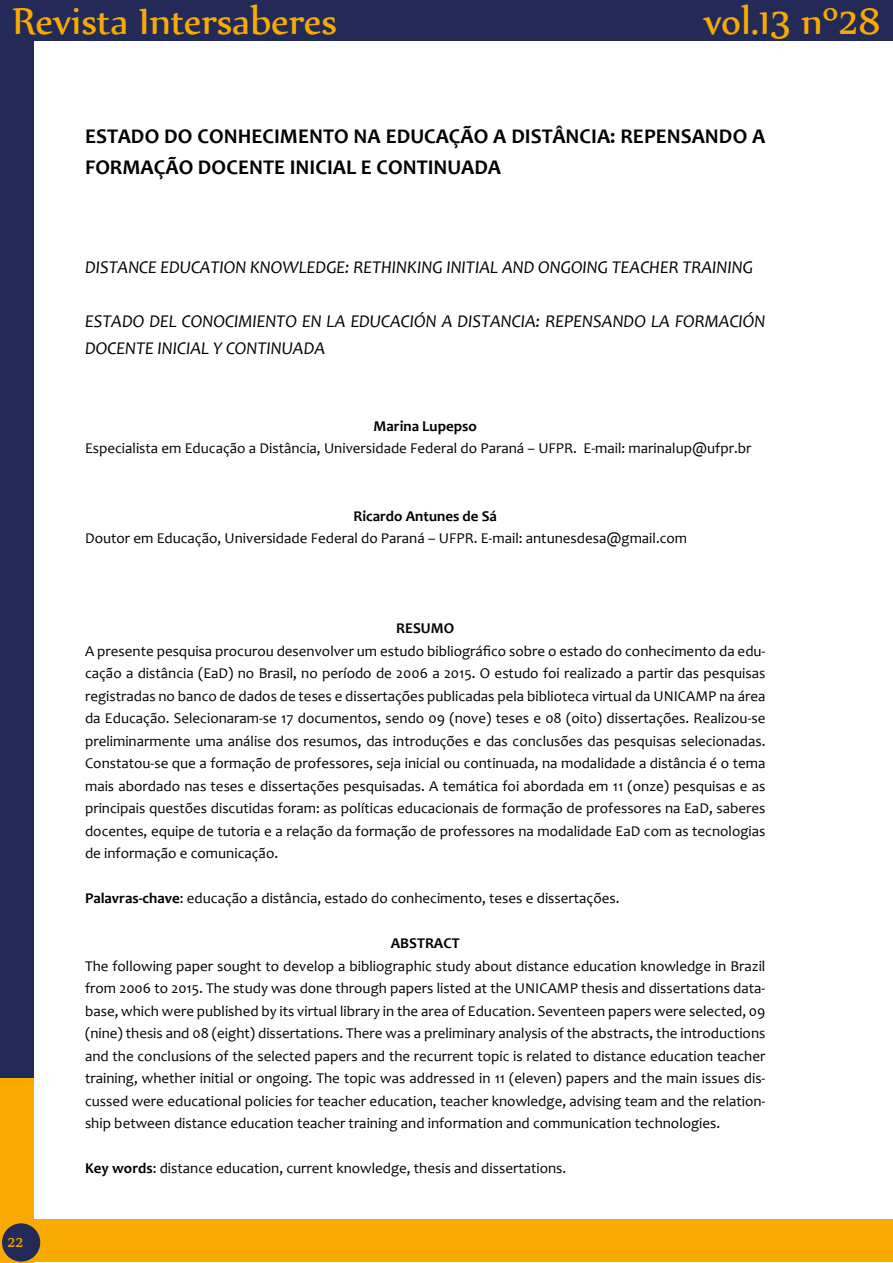
<style>
.page{position:relative;width:893px;height:1263px;background:#fff}
.page>*{position:absolute;margin:0;border:0;box-sizing:border-box;transform-origin:0 0}
.t1{font:45px "Nyala";color:#f8aa00}
.t2{font:700 21px/31.5px "Candara";color:#000}
.t3{font:italic 18px/27px "Candara";color:#000}
.t4{font:18px "Nyala";color:#f8aa00}
.t5{font:15px/22.5px "Candara";color:#000;text-align:justify}
.t6{font:700 15px "Candara";color:#000}
.s1{font-weight:700}
</style>
<div class="page">
<div style="left:0;top:0;width:33px;height:1081px;background:#232a57"></div>
<div style="left:0;top:0;width:893px;height:41px;background:#232a57"></div>
<div style="left:0;top:1078px;width:33px;height:185px;background:#f8aa00"></div>
<div style="left:21px;top:1219px;width:872px;height:43px;background:#f8aa00"></div>
<div style="left:2px;top:1223px;width:38px;height:38px;background:#232a57;border-radius:50%"></div>
<h1 class="t1" style="left:13px;top:-6px;width:326px">Revista Intersaberes</h1>
<h1 class="t1" style="left:704px;top:-6px;width:178px">vol.13 nº28</h1>
<h2 class="t2" style="left:85px;top:120px;width:682px">ESTADO DO CONHECIMENTO NA EDUCAÇÃO A DISTÂNCIA: REPENSANDO A<br>FORMAÇÃO DOCENTE INICIAL E CONTINUADA</h2>
<p class="t3" style="left:85px;top:254px;width:669px">DISTANCE EDUCATION KNOWLEDGE: RETHINKING INITIAL AND ONGOING TEACHER TRAINING</p>
<p class="t3" style="left:85px;top:308px;width:682px">ESTADO DEL CONOCIMIENTO EN LA EDUCACIÓN A DISTANCIA: REPENSANDO LA FORMACIÓN<br>DOCENTE INICIAL Y CONTINUADA</p>
<p class="t6" style="left:374px;top:416px;width:105px">Marina Lupepso</p>
<p class="t5" style="left:85px;top:437px;width:668px">Especialista em Educação a Distância, Universidade Federal do Paraná – UFPR. E-mail: marinalup@ufpr.br</p>
<p class="t6" style="left:353px;top:506px;width:145px">Ricardo Antunes de Sá</p>
<p class="t5" style="left:85px;top:527px;width:604px">Doutor em Educação, Universidade Federal do Paraná – UFPR. E-mail: antunesdesa@gmail.com</p>
<p class="t4" style="left:8px;top:1231px;width:17px">22</p>
<p class="t6" style="left:396px;top:619px;width:59px">RESUMO</p>
<p class="t5" style="left:85px;top:640px;width:682px">A presente pesquisa procurou desenvolver um estudo bibliográfico sobre o estado do conhecimento da edu&shy;cação a distância (EaD) no Brasil, no período de 2006 a 2015. O estudo foi realizado a partir das pesquisas registradas no banco de dados de teses e dissertações publicadas pela biblioteca virtual da UNICAMP na área da Educação. Selecionaram-se 17 documentos, sendo 09 (nove) teses e 08 (oito) dissertações. Realizou-se preliminarmente uma análise dos resumos, das introduções e das conclusões das pesquisas selecionadas.<br>Constatou-se que a formação de professores, seja inicial ou continuada, na modalidade a distância é o tema mais abordado nas teses e dissertações pesquisadas. A temática foi abordada em 11 (onze) pesquisas e as principais questões discutidas foram: as políticas educacionais de formação de professores na EaD, saberes docentes, equipe de tutoria e a relação da formação de professores na modalidade EaD com as tecnologias de informação e comunicação.</p>
<p class="t5" style="left:85px;top:887px;width:536px"><span class="s1">Palavras-chave</span>: educação a distância, estado do conhecimento, teses e dissertações.</p>
<p class="t6" style="left:391px;top:934px;width:70px">ABSTRACT</p>
<p class="t5" style="left:85px;top:955px;width:682px">The following paper sought to develop a bibliographic study about distance education knowledge in Brazil from 2006 to 2015. The study was done through papers listed at the UNICAMP thesis and dissertations data&shy;base, which were published by its virtual library in the area of Education. Seventeen papers were selected, 09 (nine) thesis and 08 (eight) dissertations. There was a preliminary analysis of the abstracts, the introductions and the conclusions of the selected papers and the recurrent topic is related to distance education teacher training, whether initial or ongoing. The topic was addressed in 11 (eleven) papers and the main issues dis&shy;cussed were educational policies for teacher education, teacher knowledge, advising team and the relation&shy;ship between distance education teacher training and information and communication technologies.</p>
<p class="t5" style="left:85px;top:1157px;width:483px"><span class="s1">Key words</span>: distance education, current knowledge, thesis and dissertations.</p>
</div>
